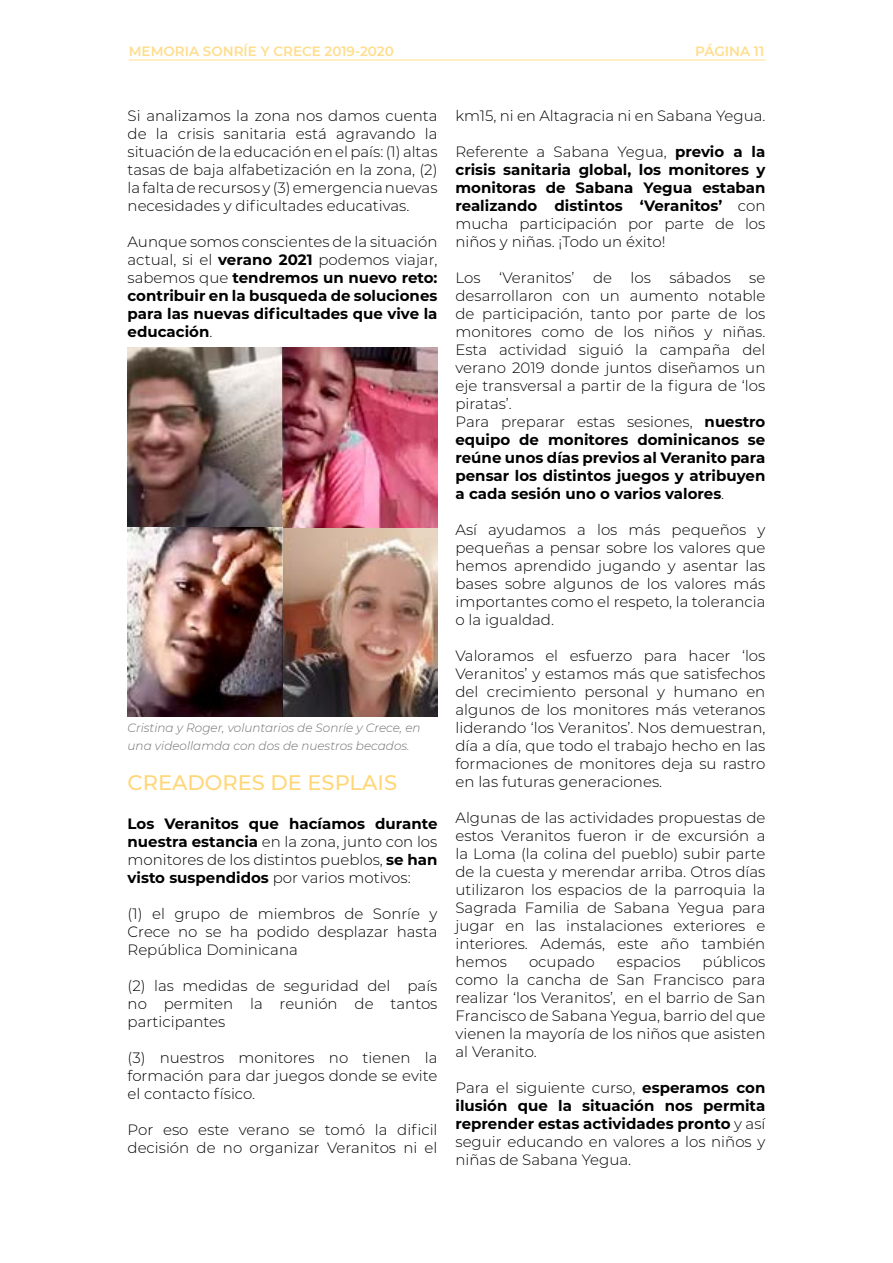
<style>
.page{position:relative;width:893px;height:1263px;background:#fff}
.page>*{position:absolute;margin:0;border:0;box-sizing:border-box;transform-origin:0 0}
.t1{font:500 21px "Montserrat";color:#ffd778}
.t2{font:300 15px/18px "Montserrat";color:#000;text-align:justify}
.t3{font:700 15px/18px "Montserrat";color:#000;text-align:justify}
.t4{font:600 13.5px "Montserrat";color:#ffdd8c}
.t5{font:italic 300 12px/18px "Montserrat";color:#706f6f}
.s1{font-weight:300}
.s2{font-weight:700}
</style>
<div class="page">
<hr style="left:129px;top:60px;width:636px;height:1px;background:#ffd778">
<img style="left:283px;top:348px;width:154px;height:368px">
<img style="left:128px;top:348px;width:155px;height:180px">
<img style="left:128px;top:528px;width:155px;height:188px">
<p class="t4" style="left:129px;top:41px;width:267px">MEMORIA SONRÍE Y CRECE 2019-2020</p>
<p class="t4" style="left:695px;top:41px;width:70px">PÁGINA 11</p>
<p class="t2" style="left:128px;top:106px;width:311px">Si analizamos la zona nos damos cuenta de la crisis sanitaria está agravando la situación de la educación en el país: (1) altas tasas de baja alfabetización en la zona, (2) la falta de recursos y (3) emergencia nuevas necesidades y dificultades educativas.</p>
<p class="t3" style="left:128px;top:232px;width:311px"><span class="s1">Aunque somos conscientes de la situación actual, si el</span> verano 2021 <span class="s1">podemos viajar, sabemos que</span> tendremos un nuevo reto: contribuir en la busqueda de soluciones para las nuevas dificultades que vive la educación<span class="s1">.</span></p>
<p class="t5" style="left:128px;top:719px;width:295px">Cristina y Roger, voluntarios de Sonríe y Crece, en una videollamda con dos de nuestros becados.</p>
<h1 class="t1" style="left:128px;top:768px;width:271px">CREADORES DE ESPLAIS</h1>
<p class="t2" style="left:128px;top:814px;width:311px"><span class="s2">Los Veranitos que hacíamos durante nuestra estancia</span> en la zona, junto con los monitores de los distintos pueblos, <span class="s2">se han visto suspendidos</span> por varios motivos:</p>
<p class="t2" style="left:128px;top:904px;width:311px">(1) el grupo de miembros de Sonríe y Crece no se ha podido desplazar hasta República Dominicana</p>
<p class="t2" style="left:128px;top:976px;width:311px">(2) las medidas de seguridad del país no permiten la reunión de tantos participantes</p>
<p class="t2" style="left:128px;top:1048px;width:311px">(3) nuestros monitores no tienen la formación para dar juegos donde se evite el contacto físico.</p>
<p class="t2" style="left:128px;top:1120px;width:311px">Por eso este verano se tomó la dificil decisión de no organizar Veranitos ni el</p>
<p class="t2" style="left:455px;top:106px;width:311px">km15, ni en Altagracia ni en Sabana Yegua.</p>
<p class="t3" style="left:455px;top:142px;width:311px"><span class="s1">Referente a Sabana Yegua,</span> previo a la crisis sanitaria global, los monitores y monitoras de Sabana Yegua estaban realizando distintos ‘Veranitos’ <span class="s1">con mucha participación por parte de los niños y niñas. ¡Todo un éxito!</span></p>
<p class="t2" style="left:455px;top:268px;width:311px;text-align:left">Los ‘Veranitos’ de los sábados se desarrollaron con un aumento notable de participación, tanto por parte de los monitores como de los niños y niñas.<br>Esta actividad siguió la campaña del verano 2019 donde juntos diseñamos un eje transversal a partir de la figura de ‘los piratas’.<br>Para preparar estas sesiones, <span class="s2">nuestro equipo de monitores dominicanos se reúne unos días previos al Veranito para pensar los distintos juegos y atribuyen a cada sesión uno o varios valores</span>.</p>
<p class="t2" style="left:455px;top:520px;width:311px">Así ayudamos a los más pequeños y pequeñas a pensar sobre los valores que hemos aprendido jugando y asentar las bases sobre algunos de los valores más importantes como el respeto, la tolerancia o la igualdad.</p>
<p class="t2" style="left:455px;top:646px;width:311px">Valoramos el esfuerzo para hacer ‘los Veranitos’ y estamos más que satisfechos del crecimiento personal y humano en algunos de los monitores más veteranos liderando ‘los Veranitos’. Nos demuestran, día a día, que todo el trabajo hecho en las formaciones de monitores deja su rastro en las futuras generaciones.</p>
<p class="t2" style="left:455px;top:808px;width:311px">Algunas de las actividades propuestas de estos Veranitos fueron ir de excursión a la Loma (la colina del pueblo) subir parte de la cuesta y merendar arriba. Otros días utilizaron los espacios de la parroquia la Sagrada Familia de Sabana Yegua para jugar en las instalaciones exteriores e interiores. Además, este año también hemos</p>
<p class="t2" style="left:455px;top:952px;width:311px;text-indent:247px">públicos como la cancha de San Francisco para realizar ‘los Veranitos’, en el barrio de San Francisco de Sabana Yegua, barrio del que vienen la mayoría de los niños que asisten al Veranito.</p>
<p class="t2" style="left:455px;top:1078px;width:311px">Para el siguiente curso, <span class="s2">esperamos con ilusión que la situación nos permita reprender estas actividades pronto</span> y así seguir educando en valores a los niños y niñas de Sabana Yegua.</p>
<p class="t2" style="left:529px;top:952px;width:67px">ocupado</p>
<p class="t2" style="left:617px;top:952px;width:65px">espacios</p>
</div>
